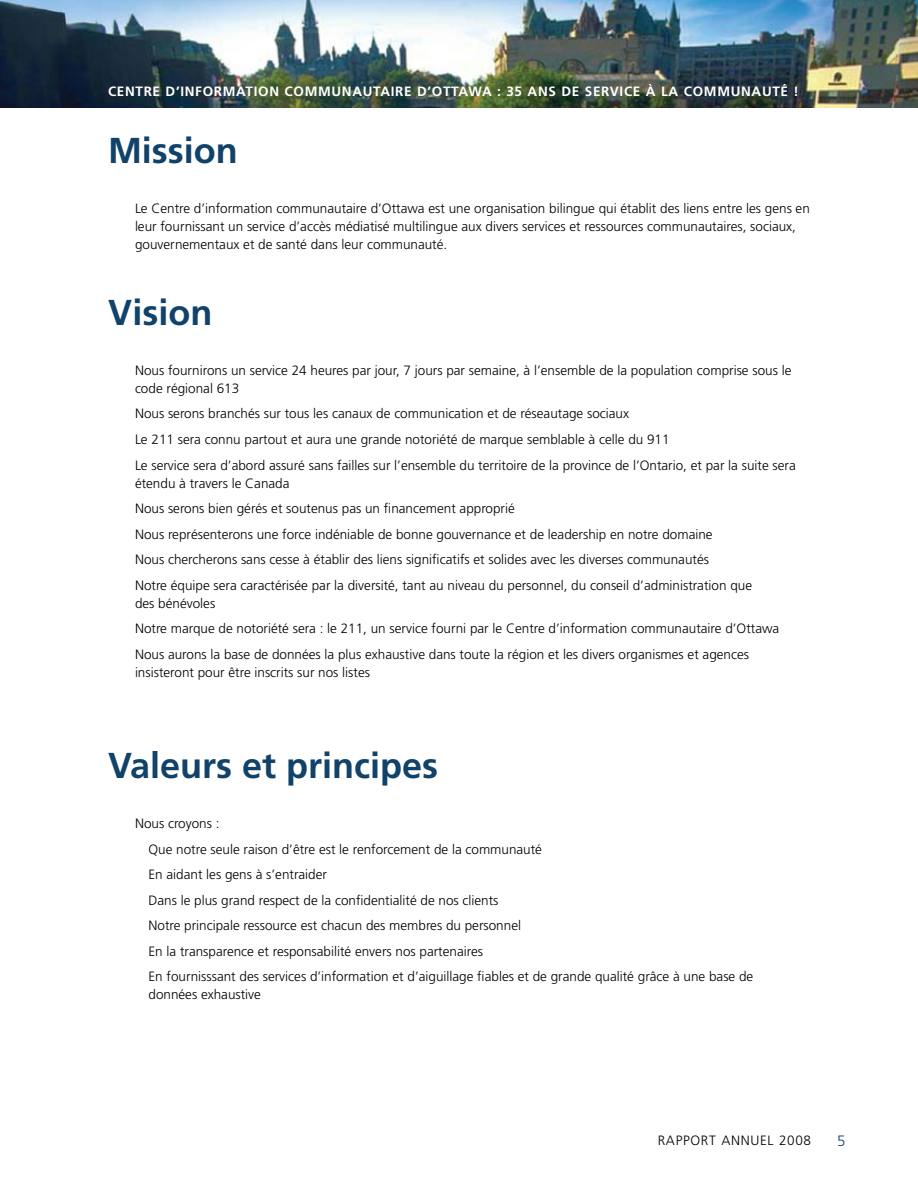
<style>
.page{position:relative;width:918px;height:1188px;background:#fff}
.page>*{position:absolute;margin:0;border:0;box-sizing:border-box;transform-origin:0 0}
.t1{font:700 36px "Frutiger";color:#10426a}
.t2{font:300 15px "Frutiger";color:#10426a}
.t3{font:300 13.5px/25.5px "Frutiger";color:#000}
.t4{font:700 13.5px "Frutiger";letter-spacing:.05em;color:#fff}
.t5{font:300 13.5px "Frutiger";letter-spacing:.05em;color:#000}
</style>
<div class="page">
<img style="left:0;top:0;width:918px;height:108px">
<p class="t4" style="left:108px;top:83px;width:692px">CENTRE D’INFORMATION COMMUNAUTAIRE D’OTTAWA : 35 ANS DE SERVICE À LA COMMUNAUTÉ !</p>
<h1 class="t1" style="left:108px;top:129px;width:131px">M ISSION</h1>
<p class="t3" style="left:135px;top:200px;width:676px;line-height:18px">Le Centre d’information communautaire d’Ottawa est une organisation bilingue qui établit des liens entre les gens en leur fournissant un service d’accès médiatisé multilingue aux divers services et ressources communautaires, sociaux, gouvernementaux et de santé dans leur communauté.</p>
<h1 class="t1" style="left:108px;top:291px;width:106px">VISION</h1>
<p class="t3" style="left:135px;top:361px;width:658px;line-height:18px">Nous fournirons un service 24 heures par jour, 7 jours par semaine, à l’ensemble de la population comprise sous le code régional 613</p>
<p class="t3" style="left:135px;top:401px;width:662px">Nous serons branchés sur tous les canaux de communication et de réseautage sociaux<br>Le 211 sera connu partout et aura une grande notoriété de marque semblable à celle du 911<br>Le service sera d’abord assuré sans failles sur l’ensemble du territoire de la province de l’Ontario, et par la suite sera</p>
<p class="t3" style="left:135px;top:470px;width:619px">étendu à travers le Canada<br>Nous serons bien gérés et soutenus pas un financement approprié<br>Nous représenterons une force indéniable de bonne gouvernance et de leadership en notre domaine<br>Nous chercherons sans cesse à établir des liens significatifs et solides avec les diverses communautés<br>Notre équipe sera caractérisée par la diversité, tant au niveau du personnel, du conseil d’administration que</p>
<p class="t3" style="left:135px;top:590px;width:646px">des bénévoles<br>Notre marque de notoriété sera : le 211, un service fourni par le Centre d’information communautaire d’Ottawa<br>Nous aurons la base de données la plus exhaustive dans toute la région et les divers organismes et agences</p>
<p class="t3" style="left:135px;top:659px;width:237px">insisteront pour être inscrits sur nos listes</p>
<h1 class="t1" style="left:108px;top:744px;width:332px">VALEURS ET PRINCIPES</h1>
<p class="t3" style="left:135px;top:811px;width:86px">Nous croyons :</p>
<p class="t3" style="left:148px;top:836px;width:395px">Que notre seule raison d’être est le renforcement de la communauté</p>
<p class="t3" style="left:135px;top:862px;width:194px">En aidant les gens à s’entraider</p>
<p class="t3" style="left:148px;top:887px;width:352px">Dans le plus grand respect de la confidentialité de nos clients</p>
<p class="t3" style="left:135px;top:913px;width:388px">Notre principale ressource est chacun des membres du personnel</p>
<p class="t3" style="left:135px;top:938px;width:350px">En la transparence et responsabilité envers nos partenaires</p>
<p class="t3" style="left:135px;top:964px;width:620px">En fournisssant des services d’information et d’aiguillage fiables et de grande qualité grâce à une base de</p>
<p class="t3" style="left:148px;top:982px;width:114px">données exhaustive</p>
<p class="t5" style="left:658px;top:1132px;width:155px">Rapport annuel 2008</p>
<p class="t2" style="left:837px;top:1132px;width:10px">5</p>
</div>
